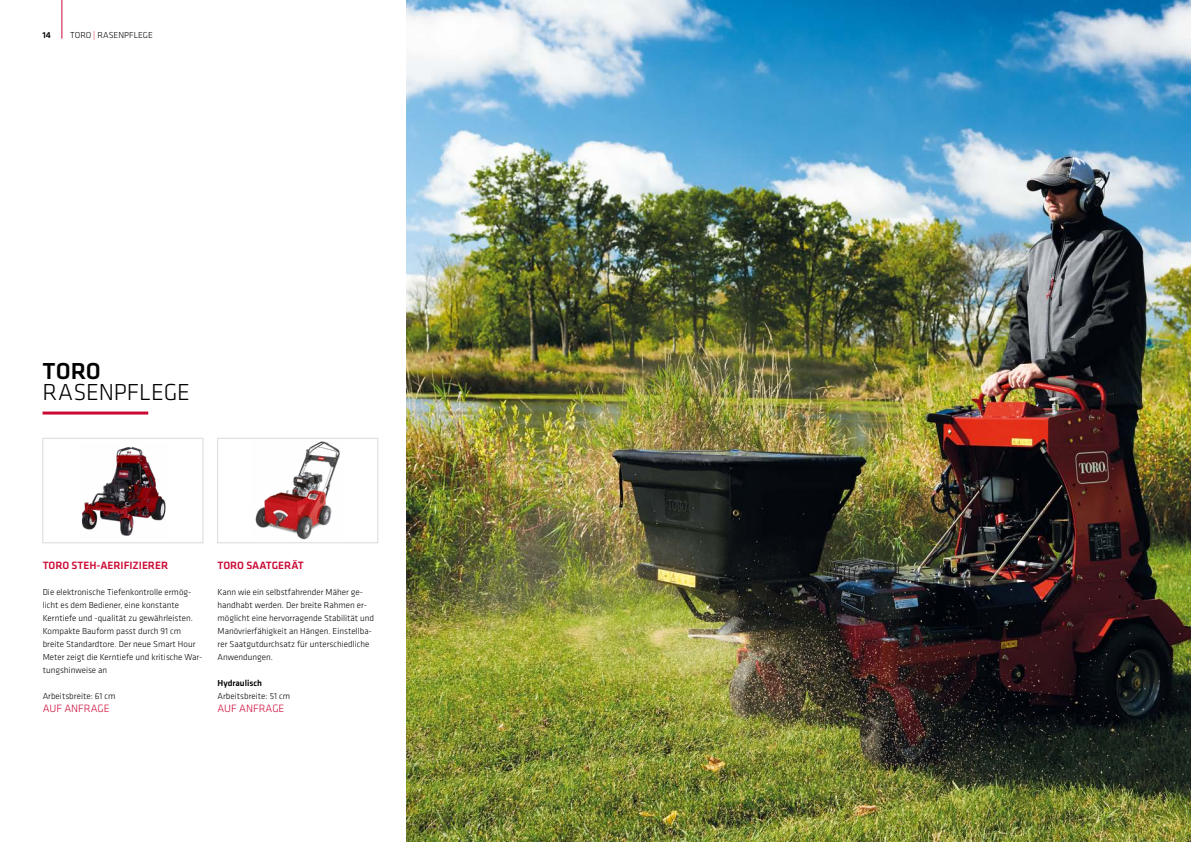
<style>
.page{position:relative;width:1191px;height:842px;background:#fff}
.page>*{position:absolute;margin:0;border:0;box-sizing:border-box;transform-origin:0 0}
.t1{font:300 24px "GC Klavika Fein";letter-spacing:-.005em;color:#000}
.t2{font:500 24px "GC Klavika Fein";color:#000}
.t3{font:500 11px "GC Klavika Fein";color:#cc0935}
.t4{font:300 11px "GC Klavika Fein";color:#cc0935}
.t5{font:300 9px/13px "GC Klavika Fein";color:#000}
.t6{font:500 9px "GC Klavika Fein";color:#000}
.s1{color:#cc0935}
</style>
<div class="page">
<hr style="left:61px;top:0;width:1px;height:39px;background:#cc0935">
<hr style="left:43px;top:412px;width:105px;height:3px;background:#cc0935">
<img style="left:81px;top:447px;width:85px;height:89px">
<div style="left:43px;top:438px;width:160px;height:105px;border:1px solid #dadada"></div>
<img style="left:255px;top:441px;width:85px;height:99px">
<div style="left:217px;top:438px;width:161px;height:105px;border:1px solid #dadada"></div>
<img style="left:407px;top:0;width:784px;height:842px">
<p class="t6" style="left:43px;top:29px;width:10px">14</p>
<p class="t5" style="left:70px;top:29px;width:84px">TORO <span class="s1">|</span> RASENPFLEGE</p>
<h1 class="t2" style="left:43px;top:355px;width:60px">TORO</h1>
<h1 class="t1" style="left:43px;top:378px;width:149px">RASENPFLEGE</h1>
<p class="t3" style="left:43px;top:558px;width:127px">TORO STEH-AERIFIZIERER</p>
<p class="t5" style="left:43px;top:585px;width:161px">Die elektronische Tiefenkontrolle ermög&shy;licht es dem Bediener, eine konstante Kerntiefe und -qualität zu gewährleisten.<br>Kompakte Bauform passt durch 91 cm breite Standardtore. Der neue Smart Hour Meter zeigt die Kerntiefe und kritische War&shy;tungshinweise an</p>
<p class="t5" style="left:43px;top:689px;width:74px">Arbeitsbreite: 61 cm</p>
<p class="t4" style="left:43px;top:702px;width:68px">AUF ANFRAGE</p>
<p class="t3" style="left:217px;top:558px;width:88px">TORO SAATGERÄT</p>
<p class="t5" style="left:217px;top:585px;width:158px">Kann wie ein selbstfahrender Mäher ge&shy;handhabt werden. Der breite Rahmen er&shy;möglicht eine hervorragende Stabilität und Manövrierfähigkeit an Hängen. Einstellba&shy;rer Saatgutdurchsatz für unterschiedliche Anwendungen.</p>
<p class="t6" style="left:217px;top:677px;width:46px">Hydraulisch</p>
<p class="t5" style="left:217px;top:689px;width:74px">Arbeitsbreite: 51 cm</p>
<p class="t4" style="left:217px;top:702px;width:68px">AUF ANFRAGE</p>
</div>
